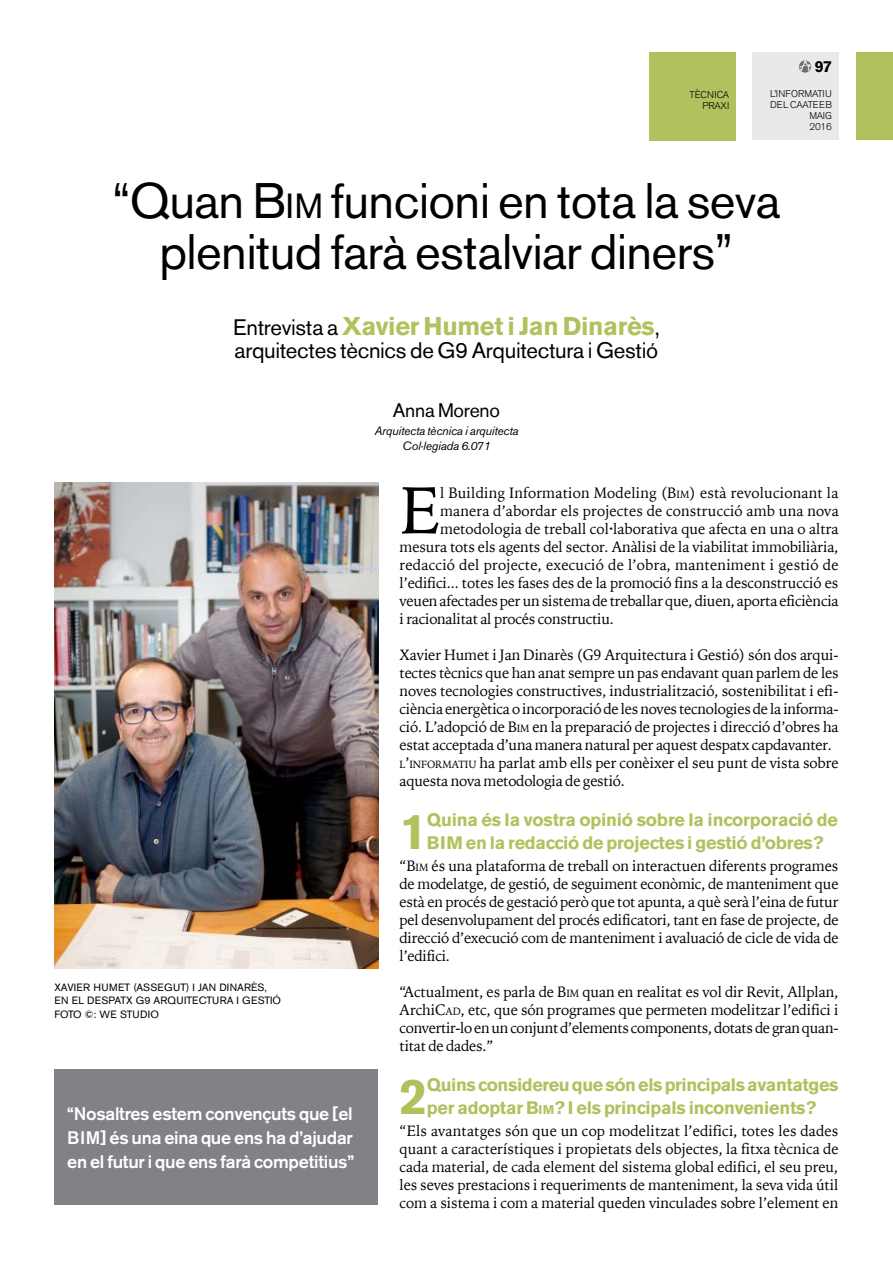
<style>
.page{position:relative;width:893px;height:1263px;background:#fff}
.page>*{position:absolute;margin:0;border:0;box-sizing:border-box;transform-origin:0 0}
.t1{font:66.6px "Iowan Old Style";color:#000}
.t2{font:700 49.8px "Akzidenz Grotesk BE";color:#b0c25e}
.t3{font:49.5px/51px "Akzidenz Grotesk BE";letter-spacing:-.015em;color:#000;text-align:center}
.t4{font:700 25.5px "Akzidenz Grotesk BE";letter-spacing:-.015em;color:#b0c25e}
.t5{font:22.2px "Akzidenz Grotesk BE";letter-spacing:-.015em;color:#000}
.t6{font:19.5px "Akzidenz Grotesk BE";letter-spacing:-.015em;color:#000}
.t7{font:700 18px/22.5px "Akzidenz Grotesk BE";letter-spacing:-.015em;color:#b0c25e}
.t8{font:500 18px/24px "Akzidenz Grotesk BE";letter-spacing:-.015em;color:#fff;text-align:justify}
.t9{font:700 15.9px "Akzidenz Grotesk BE";color:#000}
.t10{font:15px/18px "Iowan Old Style";letter-spacing:-.01em;color:#000;text-align:justify}
.t11{font:15px "Iowan Old Style";letter-spacing:.015em;color:#000}
.t12{font:15px "Iowan Old Style";letter-spacing:.01em;color:#000}
.t13{font:italic 12px/14.4px "Akzidenz Grotesk BE";letter-spacing:-.015em;color:#000;text-align:center}
.t14{font:10.5px/13.5px "Akzidenz Grotesk BE";color:#000}
.t15{font:300 9.75px/11.2px "Akzidenz Grotesk BE";letter-spacing:-.015em;color:#000;text-align:right}
.s1{font-style:inherit}
.s2{font-size:34.65px}
.s3{font-weight:400;font-size:22.2px;color:#000}
.s4{font-size:10.5px}
.s5{font-size:12.6px}
</style>
<div class="page">
<div style="left:855px;top:52px;width:38px;height:87px;background:#b0c25e"></div>
<div style="left:752px;top:52px;width:86px;height:87px;background:#ebe9e7"></div>
<svg style="left:799px;top:60px;width:12px;height:13px"></svg>
<div style="left:649px;top:52px;width:86px;height:87px;background:#b0c25e"></div>
<img style="left:54px;top:482px;width:324px;height:486px">
<div style="left:54px;top:1069px;width:324px;height:135px;background:#808285"></div>
<div style="left:650px;top:53px;width:86px;height:88px;background:#b0c25e"></div>
<p class="t15" style="left:690px;top:89px;width:41px">TÈCNICA<br>PRAXI</p>
<p class="t9" style="left:815px;top:57px;width:19px">97</p>
<p class="t15" style="left:770px;top:88px;width:63px">L’INFORMATIU<br>DEL CAATEEB<br>MAIG<br>2016</p>
<h3 class="t3" style="left:112px;top:175px;width:670px">“Quan <span class="s1">B</span><span class="s2">IM</span> funcioni en tota la seva plenitud farà estalviar diners”</h3>
<h3 class="t4" style="left:233px;top:311px;width:428px"><span class="s3">Entrevista a</span> Xavier Humet i Jan Dinarès<span class="s3">,</span></h3>
<h3 class="t5" style="left:235px;top:337px;width:425px">arquitectes tècnics de G9 Arquitectura i Gestió</h3>
<h3 class="t6" style="left:393px;top:398px;width:109px">Anna Moreno</h3>
<p class="t13" style="left:374px;top:424px;width:146px">Arquitecta tècnica i arquitecta<br>Col·legiada 6.071</p>
<p class="t14" style="left:54px;top:980px;width:228px">XAVIER HUMET (ASSEGUT) I JAN DINARÈS,<br>EN EL DESPATX G9 ARQUITECTURA I GESTIÓ<br>FOTO ©: WE STUDIO</p>
<p class="t8" style="left:67px;top:1101px;width:288px">“Nosaltres estem convençuts que [el BIM] és una eina que ens ha d’ajudar en el futur i que ens farà competitius”</p>
<h1 class="t1" style="left:400px;top:465px;width:43px">E</h1>
<p class="t11" style="left:440px;top:482px;width:400px">l Building Information Modeling (<span class="s1">B</span><span class="s4">IM</span>) està revolucionant la</p>
<p class="t12" style="left:440px;top:500px;width:400px">manera d’abordar els projectes de construcció amb una nova</p>
<p class="t10" style="left:440px;top:519px;width:400px">metodologia de treball col·laborativa que afecta en una o altra</p>
<p class="t10" style="left:400px;top:537px;width:440px">mesura tots els agents del sector. Anàlisi de la viabilitat immobiliària,</p>
<p class="t11" style="left:400px;top:554px;width:440px">redacció del projecte, execució de l’obra, manteniment i gestió de</p>
<p class="t10" style="left:400px;top:573px;width:440px">l’edifici... totes les fases des de la promoció fins a la desconstrucció es</p>
<p class="t10" style="left:400px;top:591px;width:440px">veuen afectades per un sistema de treballar que, diuen, aporta eficiència</p>
<p class="t10" style="left:400px;top:609px;width:216px">i racionalitat al procés constructiu.</p>
<p class="t10" style="left:400px;top:645px;width:441px;text-align:left">Xavier Humet i Jan Dinarès (G9 Arquitectura i Gestió) són dos arqui&shy;tectes tècnics que han anat sempre un pas endavant quan parlem de les noves tecnologies constructives, industrialització, sostenibilitat i efi&shy;ciència energètica o incorporació de les noves tecnologies de la informa&shy;ció. L’adopció de <span class="s1">B</span><span class="s4">IM</span> en la preparació de projectes i direcció d’obres ha estat acceptada d’una manera natural per aquest despatx capdavanter.<br><span class="s4">L</span><span class="s1">’</span><span class="s4">INFORMATIU</span> ha parlat amb ells per conèixer el seu punt de vista sobre aquesta nova metodologia de gestió.</p>
<h2 class="t2" style="left:400px;top:802px;width:30px">1</h2>
<p class="t7" style="left:427px;top:809px;width:413px">Quina és la vostra opinió sobre la incorporació de<br>BIM en la redacció de projectes i gestió d’obres?</p>
<p class="t10" style="left:400px;top:856px;width:440px">“<span class="s1">B</span><span class="s4">IM</span> és una plataforma de treball on interactuen diferents programes de modelatge, de gestió, de seguiment econòmic, de manteniment que està en procés de gestació però que tot apunta, a què serà l’eina de futur pel desenvolupament del procés edificatori, tant en fase de projecte, de direcció d’execució com de manteniment i avaluació de cicle de vida de l’edifici.</p>
<p class="t10" style="left:400px;top:982px;width:440px">“Actualment, es parla de <span class="s1">B</span><span class="s4">IM</span> quan en realitat es vol dir Revit, Allplan, Archi<span class="s1">C</span><span class="s4">AD</span>, etc, que són programes que permeten modelitzar l’edifici i convertir-lo en un conjunt d’elements components, dotats de gran quan&shy;titat de dades.”</p>
<h2 class="t2" style="left:400px;top:1068px;width:30px">2</h2>
<p class="t7" style="left:427px;top:1074px;width:413px">Quins considereu que són els principals avantatges per adoptar <span class="s1">B</span><span class="s5">IM</span>? I els principals inconvenients?</p>
<p class="t10" style="left:400px;top:1122px;width:441px">“Els avantatges són que un cop modelitzat l’edifici, totes les dades quant a característiques i propietats dels objectes, la fitxa tècnica de cada material, de cada element del sistema global edifici, el seu preu, les seves prestacions i requeriments de manteniment, la seva vida útil com a sistema i com a material queden vinculades sobre l’element en</p>
</div>
